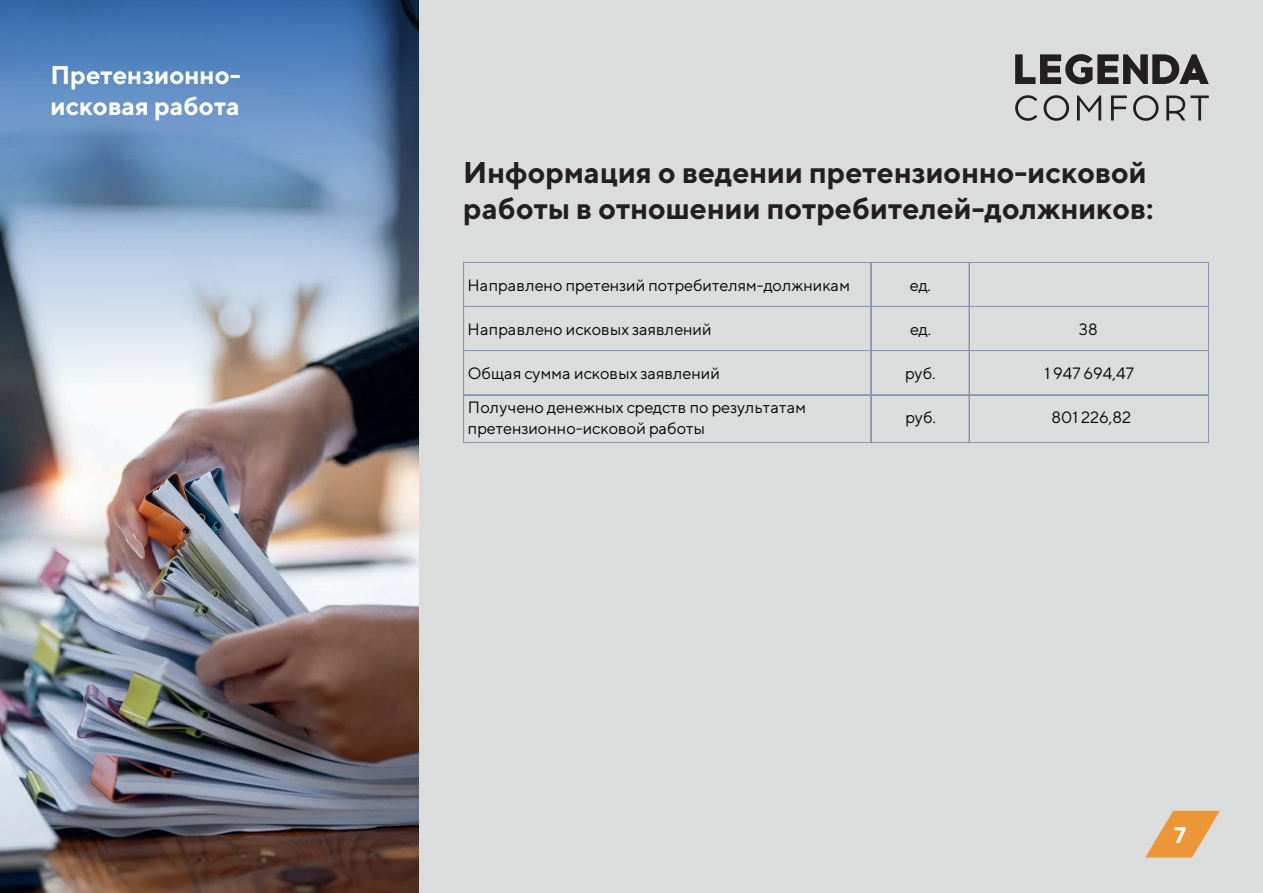
<style>
.page{position:relative;width:1263px;height:893px;background:#dbdddd}
.page>*{position:absolute;margin:0;border:0;box-sizing:border-box;transform-origin:0 0}
.t1{font:700 30px/36px "TT Norms";color:#231f20}
.t2{font:700 25.5px/30.6px "TT Norms";color:#fff}
.t3{font:700 22.5px "TT Norms";color:#fff}
.t4{font:16.35px/20.9px "TT Norms";color:#030505}
</style>
<div class="page">
<svg style="left:1145px;top:811px;width:75px;height:46px"></svg>
<svg style="left:1015px;top:54px;width:194px;height:30px"></svg>
<svg style="left:1015px;top:95px;width:22px;height:26px"></svg>
<svg style="left:1043px;top:95px;width:26px;height:26px"></svg>
<svg style="left:1077px;top:96px;width:24px;height:25px"></svg>
<svg style="left:1111px;top:96px;width:16px;height:25px"></svg>
<svg style="left:1133px;top:95px;width:25px;height:26px"></svg>
<svg style="left:1166px;top:96px;width:43px;height:25px"></svg>
<img style="left:0;top:0;width:418px;height:893px">
<hr style="left:464px;top:262px;width:745px;height:1px;background:#8496b1">
<hr style="left:464px;top:306px;width:745px;height:1px;background:#8496b1">
<hr style="left:464px;top:350px;width:745px;height:1px;background:#8496b1">
<hr style="left:464px;top:351px;width:745px;height:1px;background:#8496b1">
<hr style="left:464px;top:394px;width:745px;height:1px;background:#8496b1">
<hr style="left:464px;top:395px;width:745px;height:1px;background:#8496b1">
<hr style="left:464px;top:262px;width:1px;height:181px;background:#8496b1">
<hr style="left:870px;top:263px;width:1px;height:180px;background:#8496b1">
<hr style="left:871px;top:263px;width:1px;height:180px;background:#8496b1">
<hr style="left:969px;top:263px;width:1px;height:180px;background:#8496b1">
<hr style="left:464px;top:442px;width:745px;height:1px;background:#8496b1">
<hr style="left:1208px;top:263px;width:1px;height:180px;background:#8496b1">
<h2 class="t2" style="left:51px;top:59px;width:192px">Претензионно&shy;исковая работа</h2>
<h1 class="t1" style="left:463px;top:154px;width:692px">Информация о ведении претензионно-исковой работы в отношении потребителей-должников:</h1>
<p class="t4" style="left:467px;top:274px;width:384px">Направлено претензий потребителям-должникам</p>
<p class="t4" style="left:910px;top:274px;width:23px">ед.</p>
<p class="t4" style="left:468px;top:318px;width:246px">Направлено исковых заявлений</p>
<p class="t4" style="left:910px;top:318px;width:23px">ед.</p>
<p class="t4" style="left:468px;top:362px;width:254px">Общая сумма исковых заявлений</p>
<p class="t4" style="left:905px;top:362px;width:32px">руб.</p>
<p class="t4" style="left:1044px;top:362px;width:91px">1 947 694,47</p>
<p class="t4" style="left:468px;top:396px;width:340px">Получено денежных средств по результатам претензионно-исковой работы</p>
<p class="t4" style="left:905px;top:407px;width:32px">руб.</p>
<p class="t4" style="left:1051px;top:407px;width:81px">801 226,82</p>
<p class="t4" style="left:1079px;top:318px;width:20px">38</p>
<h3 class="t3" style="left:1174px;top:821px;width:14px">7</h3>
</div>
